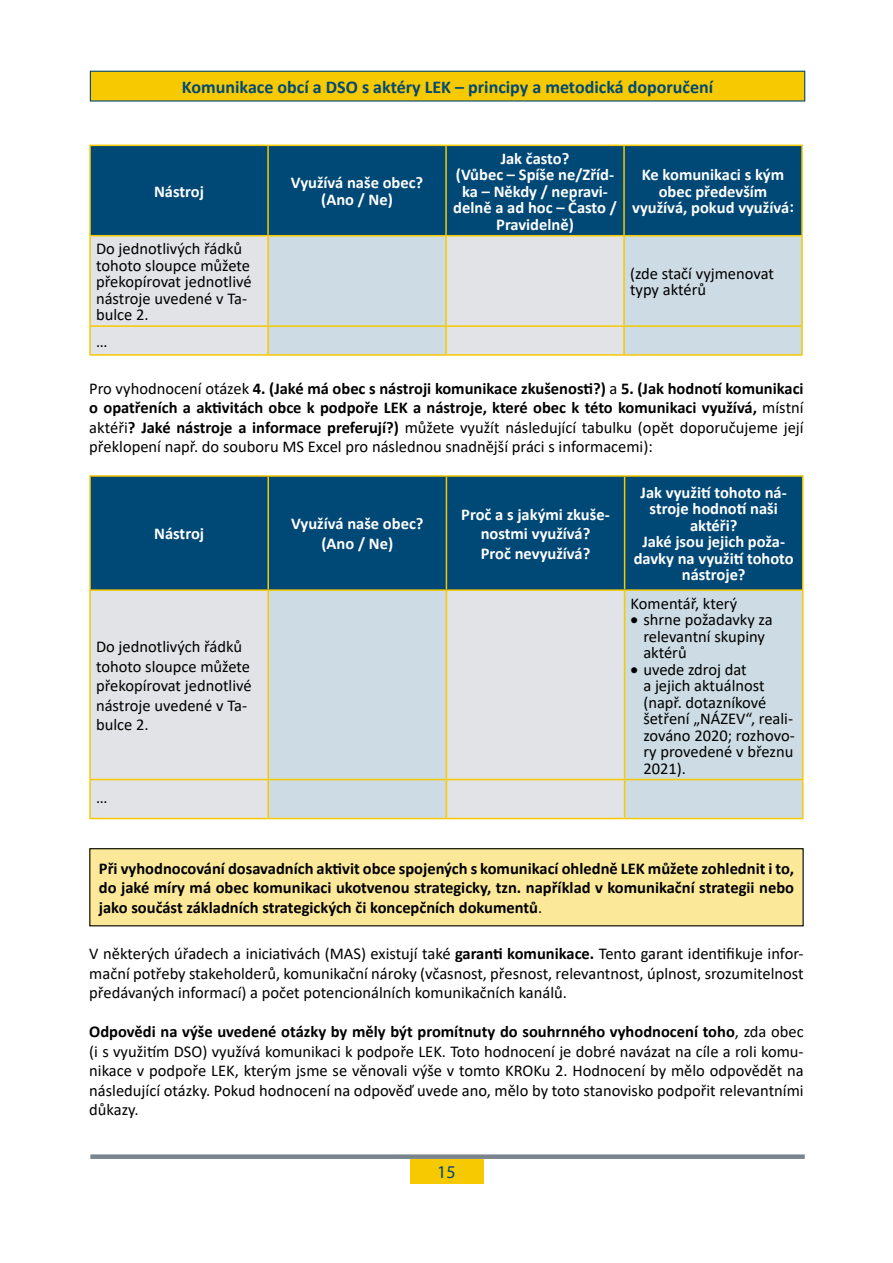
<style>
.page{position:relative;width:893px;height:1263px;background:#fff}
.page>*{position:absolute;margin:0;border:0;box-sizing:border-box;transform-origin:0 0}
.t1{font:700 18px "Calibri";color:#004876}
.t2{font:18px "Myriad Pro";color:#004876}
.List_Paragraph{font:16.5px/16.5px "Calibri";color:#000}
.t3{font:700 16.5px/19.5px "Calibri";color:#000;text-align:justify}
.t4{font:700 16.5px/16.5px "Calibri";color:#fff;text-align:center}
.s1{font-weight:400}
.s2{font-weight:700}
</style>
<div class="page">
<div style="left:90px;top:71px;width:715px;height:30px;background:#f6c900"></div>
<div style="left:90px;top:71px;width:715px;height:31px;border:1px solid #004876"></div>
<div style="left:410px;top:1159px;width:74px;height:24px;background:#f6c900"></div>
<div style="left:90px;top:1154px;width:715px;height:5px;background:#79848c"></div>
<div style="left:91px;top:146px;width:710px;height:89px;background:#004876"></div>
<div style="left:91px;top:236px;width:176px;height:118px;background:#e2e3e6"></div>
<svg style="left:269px;top:236px;width:532px;height:118px;background:#d3dde3"></svg>
<hr style="left:89px;top:145px;width:179px;height:1px;background:#f6c900">
<hr style="left:89px;top:146px;width:2px;height:89px;background:#f6c900">
<hr style="left:268px;top:145px;width:178px;height:1px;background:#f6c900">
<hr style="left:267px;top:146px;width:2px;height:89px;background:#f6c900">
<hr style="left:446px;top:145px;width:178px;height:1px;background:#f6c900">
<hr style="left:445px;top:146px;width:2px;height:89px;background:#f6c900">
<hr style="left:624px;top:145px;width:179px;height:1px;background:#f6c900">
<hr style="left:623px;top:146px;width:2px;height:89px;background:#f6c900">
<hr style="left:801px;top:146px;width:2px;height:89px;background:#f6c900">
<hr style="left:89px;top:235px;width:179px;height:1px;background:#f6c900">
<hr style="left:89px;top:236px;width:2px;height:89px;background:#f6c900">
<hr style="left:268px;top:235px;width:178px;height:1px;background:#f6c900">
<hr style="left:267px;top:236px;width:2px;height:89px;background:#f6c900">
<hr style="left:446px;top:235px;width:178px;height:1px;background:#f6c900">
<hr style="left:445px;top:236px;width:2px;height:89px;background:#f6c900">
<hr style="left:624px;top:235px;width:179px;height:1px;background:#f6c900">
<hr style="left:623px;top:236px;width:2px;height:89px;background:#f6c900">
<hr style="left:801px;top:236px;width:2px;height:89px;background:#f6c900">
<hr style="left:89px;top:325px;width:179px;height:2px;background:#f6c900">
<hr style="left:89px;top:327px;width:2px;height:27px;background:#f6c900">
<hr style="left:268px;top:325px;width:178px;height:2px;background:#f6c900">
<hr style="left:267px;top:327px;width:2px;height:27px;background:#f6c900">
<hr style="left:446px;top:325px;width:178px;height:2px;background:#f6c900">
<hr style="left:445px;top:327px;width:2px;height:27px;background:#f6c900">
<hr style="left:624px;top:325px;width:179px;height:2px;background:#f6c900">
<hr style="left:623px;top:327px;width:2px;height:27px;background:#f6c900">
<hr style="left:801px;top:327px;width:2px;height:27px;background:#f6c900">
<hr style="left:89px;top:354px;width:179px;height:2px;background:#f6c900">
<hr style="left:268px;top:354px;width:178px;height:2px;background:#f6c900">
<hr style="left:446px;top:354px;width:178px;height:2px;background:#f6c900">
<hr style="left:624px;top:354px;width:179px;height:2px;background:#f6c900">
<div style="left:91px;top:477px;width:711px;height:112px;background:#004876"></div>
<div style="left:91px;top:591px;width:176px;height:188px;background:#e2e3e6"></div>
<svg style="left:269px;top:591px;width:533px;height:227px;background:#d3dde3"></svg>
<svg style="left:91px;top:780px;width:533px;height:38px;background:#dbe0e2"></svg>
<hr style="left:89px;top:475px;width:179px;height:2px;background:#f6c900">
<hr style="left:89px;top:477px;width:2px;height:112px;background:#f6c900">
<hr style="left:268px;top:475px;width:178px;height:2px;background:#f6c900">
<hr style="left:267px;top:477px;width:2px;height:112px;background:#f6c900">
<hr style="left:446px;top:475px;width:179px;height:2px;background:#f6c900">
<hr style="left:446px;top:477px;width:1px;height:112px;background:#f6c900">
<hr style="left:625px;top:475px;width:178px;height:2px;background:#f6c900">
<hr style="left:624px;top:477px;width:1px;height:112px;background:#f6c900">
<hr style="left:802px;top:477px;width:1px;height:112px;background:#f6c900">
<hr style="left:89px;top:589px;width:179px;height:2px;background:#f6c900">
<hr style="left:89px;top:591px;width:2px;height:188px;background:#f6c900">
<hr style="left:268px;top:589px;width:178px;height:2px;background:#f6c900">
<hr style="left:267px;top:591px;width:2px;height:188px;background:#f6c900">
<hr style="left:446px;top:589px;width:179px;height:2px;background:#f6c900">
<hr style="left:446px;top:591px;width:1px;height:188px;background:#f6c900">
<hr style="left:625px;top:589px;width:178px;height:2px;background:#f6c900">
<hr style="left:624px;top:591px;width:1px;height:188px;background:#f6c900">
<hr style="left:802px;top:591px;width:1px;height:188px;background:#f6c900">
<hr style="left:89px;top:779px;width:179px;height:1px;background:#f6c900">
<hr style="left:89px;top:780px;width:2px;height:38px;background:#f6c900">
<hr style="left:268px;top:779px;width:178px;height:1px;background:#f6c900">
<hr style="left:267px;top:780px;width:2px;height:38px;background:#f6c900">
<hr style="left:446px;top:779px;width:179px;height:1px;background:#f6c900">
<hr style="left:446px;top:780px;width:1px;height:38px;background:#f6c900">
<hr style="left:625px;top:779px;width:178px;height:1px;background:#f6c900">
<hr style="left:624px;top:780px;width:1px;height:38px;background:#f6c900">
<hr style="left:802px;top:780px;width:1px;height:38px;background:#f6c900">
<hr style="left:89px;top:818px;width:179px;height:1px;background:#f6c900">
<hr style="left:268px;top:818px;width:178px;height:1px;background:#f6c900">
<hr style="left:446px;top:818px;width:179px;height:1px;background:#f6c900">
<hr style="left:625px;top:818px;width:178px;height:1px;background:#f6c900">
<div style="left:90px;top:849px;width:713px;height:77px;background:#fbe999"></div>
<div style="left:89px;top:848px;width:715px;height:78px;border:1px solid #000"></div>
<p class="t1" style="left:182px;top:74px;width:533px">Komunikace obcí a DSO s aktéry LEK – principy a metodická doporučení</p>
<p class="t4" style="left:154px;top:183px;width:51px">Nástroj</p>
<p class="List_Paragraph" style="left:96px;top:240px;width:157px">Do jednotlivých řádků tohoto sloupce můžete překopírovat jednotlivé nástroje uvedené v Ta&shy;bulce 2.</p>
<p class="List_Paragraph" style="left:96px;top:333px;width:13px">…</p>
<p class="t4" style="left:291px;top:174px;width:134px">Využívá naše obec?</p>
<p class="t4" style="left:321px;top:191px;width:73px">(Ano / Ne)</p>
<p class="t4" style="left:501px;top:150px;width:70px">Jak často?</p>
<p class="t4" style="left:453px;top:166px;width:165px">(Vůbec – Spíše ne/Zříd&shy;ka – Někdy / nepravi&shy;delně a ad hoc – Často /<br>Pravidelně)</p>
<p class="t4" style="left:632px;top:166px;width:163px">Ke komunikaci s kým obec především využívá, pokud využívá:</p>
<p class="List_Paragraph" style="left:630px;top:265px;width:145px">(zde stačí vyjmenovat typy aktérů</p>
<p class="t3" style="left:89px;top:378px;width:716px"><span class="s1">Pro vyhodnocení otázek</span> 4. (Jaké má obec s nástroji komunikace zkušenosti?) <span class="s1">a</span> 5. (Jak hodnotí komunikaci o opatřeních a aktivitách obce k podpoře LEK a nástroje, které obec k této komunikaci využívá, <span class="s1">místní aktéři</span>? Jaké nástroje a informace preferují?) <span class="s1">můžete využít následující tabulku (opět doporučujeme její překlopení např. do souboru MS Excel pro následnou snadnější práci s informacemi):</span></p>
<p class="t4" style="left:154px;top:525px;width:51px">Nástroj</p>
<p class="List_Paragraph" style="left:96px;top:636px;width:157px;line-height:19.5px">Do jednotlivých řádků tohoto sloupce můžete překopírovat jednotlivé nástroje uvedené v Ta&shy;bulce 2.</p>
<p class="List_Paragraph" style="left:96px;top:789px;width:13px">…</p>
<p class="t4" style="left:291px;top:515px;width:134px">Využívá naše obec?</p>
<p class="t4" style="left:321px;top:535px;width:73px">(Ano / Ne)</p>
<p class="t4" style="left:461px;top:504px;width:150px;line-height:19.5px">Proč a s jakými zkuše&shy;nostmi využívá?</p>
<p class="t4" style="left:481px;top:545px;width:111px">Proč nevyužívá?</p>
<p class="t4" style="left:641px;top:484px;width:148px">Jak využití tohoto ná&shy;stroje hodnotí naši aktéři?</p>
<p class="t4" style="left:634px;top:533px;width:161px">Jaké jsou jejich poža&shy;davky na využití tohoto nástroje?</p>
<p class="List_Paragraph" style="left:631px;top:594px;width:108px">Komentář, který</p>
<p class="List_Paragraph" style="left:643px;top:611px;width:131px;text-indent:-13px">• shrne požadavky za relevantní skupiny aktérů</p>
<p class="List_Paragraph" style="left:643px;top:660px;width:153px;text-indent:-13px">• uvede zdroj dat<br>a jejich aktuálnost (např. dotazníkové šetření „NÁZEV“, reali&shy;zováno 2020; rozhovo&shy;ry provedené v březnu<br>2021).</p>
<p class="t3" style="left:99px;top:858px;width:697px">Při vyhodnocování dosavadních aktivit obce spojených s komunikací ohledně LEK můžete zohlednit i to, do jaké míry má obec komunikaci ukotvenou strategicky, tzn. například v komunikační strategii nebo jako součást základních strategických či koncepčních dokumentů<span class="s1">.</span></p>
<p class="List_Paragraph" style="left:89px;top:943px;width:716px;line-height:19.5px;text-align:justify">V některých úřadech a iniciativách (MAS) existují také <span class="s2">garanti komunikace.</span> Tento garant identifikuje infor&shy;mační potřeby stakeholderů, komunikační nároky (včasnost, přesnost, relevantnost, úplnost, srozumitelnost předávaných informací) a počet potencionálních komunikačních kanálů.</p>
<p class="List_Paragraph" style="left:89px;top:1021px;width:716px;line-height:19.5px;text-align:justify"><span class="s2">Odpovědi na výše uvedené otázky by měly být promítnuty do souhrnného vyhodnocení toho</span>, zda obec (i s využitím DSO) využívá komunikaci k podpoře LEK. Toto hodnocení je dobré navázat na cíle a roli komu&shy;nikace v podpoře LEK, kterým jsme se věnovali výše v tomto KROKu 2. Hodnocení by mělo odpovědět na následující otázky. Pokud hodnocení na odpověď uvede ano, mělo by toto stanovisko podpořit relevantními důkazy.</p>
<p class="t2" style="left:437px;top:1160px;width:20px">15</p>
</div>
